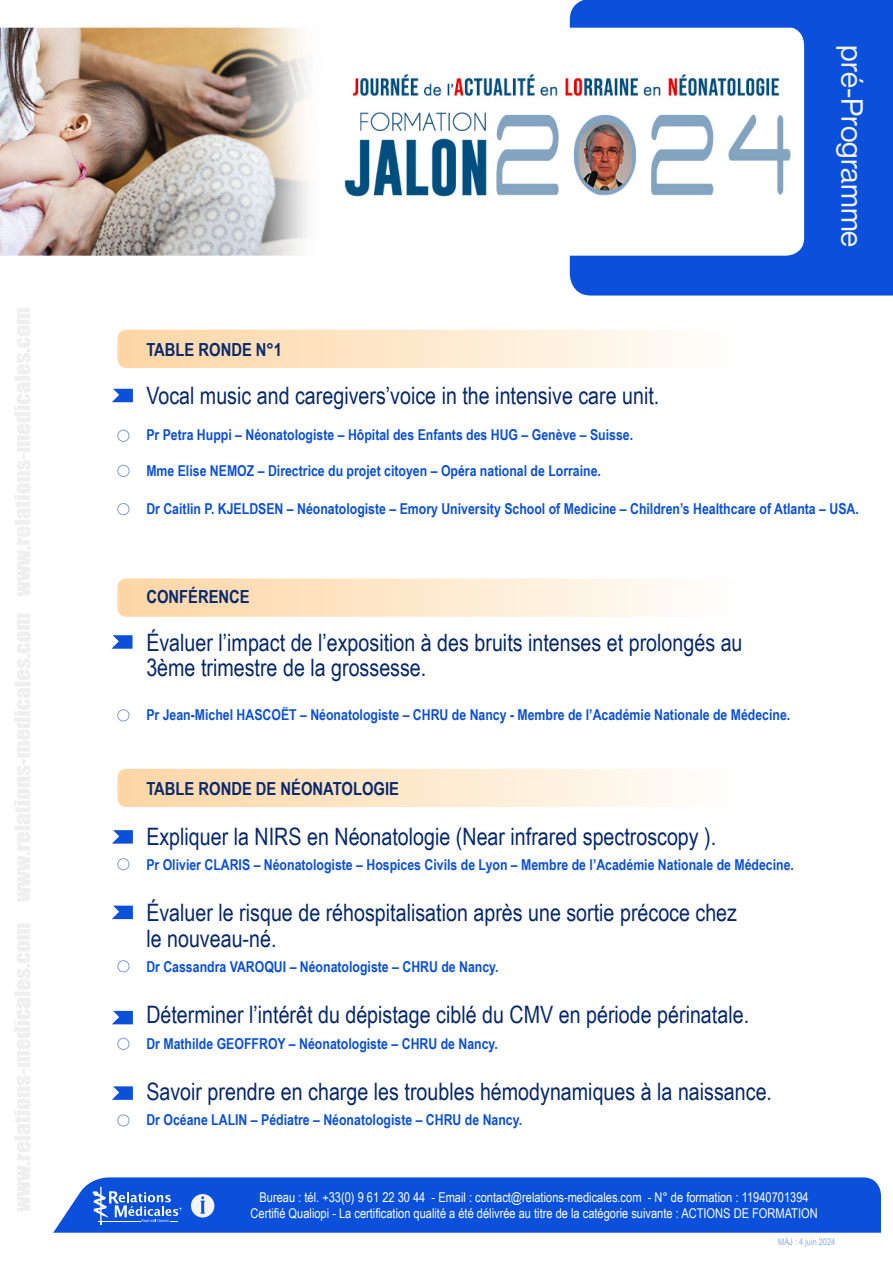
<style>
.page{position:relative;width:893px;height:1263px;background:#fff}
.page>*{position:absolute;margin:0;border:0;box-sizing:border-box;transform-origin:0 0}
.t1{font:30px "Neue Montreal";color:#f4f4f6}
.t2{font:24px/25.5px "Arial Narrow";color:#06286d}
.t3{font:700 18px "Arial Narrow";color:#06286d}
.t4{font:700 15px "Arial Narrow";color:#0b50da}
.t5{font:13.5px/16.5px "Arial Narrow";color:#fff;text-align:center}
.t6{font:9px "Arial Narrow";color:#85a8ed}
</style>
<div class="page">
<div style="left:53px;top:1177px;width:828px;height:56px;background:#0b50da"></div>
<svg style="left:93px;top:1187px;width:89px;height:37px;background:#457ae2"></svg>
<div style="left:191px;top:1194px;width:23px;height:23px;background:#f4f4f6;border-radius:50%"></div>
<svg style="left:200px;top:1196px;width:5px;height:17px"></svg>
<svg style="left:117px;top:330px;width:560px;height:38px;background:#fde7cb"></svg>
<svg style="left:117px;top:578px;width:560px;height:39px;background:#fde8cc"></svg>
<svg style="left:117px;top:769px;width:560px;height:38px;background:#fde7cb"></svg>
<svg style="left:112px;top:830px;width:21px;height:14px"></svg>
<svg style="left:111px;top:635px;width:22px;height:14px"></svg>
<svg style="left:112px;top:389px;width:21px;height:13px"></svg>
<svg style="left:112px;top:906px;width:21px;height:13px"></svg>
<svg style="left:112px;top:1011px;width:21px;height:13px"></svg>
<svg style="left:112px;top:1086px;width:21px;height:14px"></svg>
<div style="left:570px;top:0;width:323px;height:296px;background:#0b50da"></div>
<img style="left:0;top:28px;width:804px;height:228px">
<svg style="left:14px;top:308px;width:16px;height:904px"></svg>
<div style="left:117px;top:465px;width:12px;height:12px;border:1px solid #849dcd;border-radius:50%"></div>
<div style="left:117px;top:503px;width:12px;height:12px;border:1px solid #849dcd;border-radius:50%"></div>
<div style="left:117px;top:430px;width:12px;height:12px;border:1px solid #849dcd;border-radius:50%"></div>
<div style="left:117px;top:709px;width:12px;height:12px;border:1px solid #849dcd;border-radius:50%"></div>
<div style="left:117px;top:960px;width:12px;height:12px;border:1px solid #849dcd;border-radius:50%"></div>
<div style="left:117px;top:1038px;width:12px;height:12px;border:1px solid #849dcd;border-radius:50%"></div>
<div style="left:117px;top:858px;width:12px;height:12px;border:1px solid #849dcd;border-radius:50%"></div>
<div style="left:117px;top:1114px;width:12px;height:12px;border:1px solid #849dcd;border-radius:50%"></div>
<p class="t1" style="left:870px;top:45px;width:204px;rotate:90deg">pré-Programme</p>
<p class="t3" style="left:146px;top:336px;width:137px">TABLE RONDE N°1</p>
<p class="t2" style="left:146px;top:382px;width:515px">Vocal music and caregivers’voice in the intensive care unit.</p>
<p class="t4" style="left:146px;top:423px;width:488px">Pr Petra Huppi – Néonatologiste – Hôpital des Enfants des HUG – Genève – Suisse.</p>
<p class="t4" style="left:146px;top:459px;width:456px">Mme Elise NEMOZ – Directrice du projet citoyen – Opéra national de Lorraine.</p>
<p class="t4" style="left:146px;top:497px;width:714px">Dr Caitlin P. KJELDSEN – Néonatologiste – Emory University School of Medicine – Children’s Healthcare of Atlanta – USA.</p>
<p class="t3" style="left:146px;top:583px;width:105px">CONFÉRENCE</p>
<p class="t2" style="left:146px;top:629px;width:598px">Évaluer l’impact de l’exposition à des bruits intenses et prolongés au<br>3ème trimestre de la grossesse.</p>
<p class="t4" style="left:146px;top:703px;width:645px">Pr Jean-Michel HASCOËT – Néonatologiste – CHRU de Nancy - Membre de l’Académie Nationale de Médecine.</p>
<p class="t3" style="left:146px;top:775px;width:254px">TABLE RONDE DE NÉONATOLOGIE</p>
<p class="t2" style="left:146px;top:822px;width:571px">Expliquer la NIRS en Néonatologie (Near infrared spectroscopy ).</p>
<p class="t4" style="left:146px;top:853px;width:649px">Pr Olivier CLARIS – Néonatologiste – Hospices Civils de Lyon – Membre de l’Académie Nationale de Médecine.</p>
<p class="t2" style="left:146px;top:899px;width:592px">Évaluer le risque de réhospitalisation après une sortie précoce chez</p>
<p class="t2" style="left:146px;top:924px;width:132px">le nouveau-né.</p>
<p class="t4" style="left:146px;top:955px;width:354px">Dr Cassandra VAROQUI – Néonatologiste – CHRU de Nancy.</p>
<p class="t2" style="left:146px;top:1001px;width:604px">Déterminer l’intérêt du dépistage ciblé du CMV en période périnatale.</p>
<p class="t4" style="left:146px;top:1032px;width:353px">Dr Mathilde GEOFFROY – Néonatologiste – CHRU de Nancy.</p>
<p class="t2" style="left:146px;top:1077px;width:627px">Savoir prendre en charge les troubles hémodynamiques à la naissance.</p>
<p class="t4" style="left:146px;top:1108px;width:377px">Dr Océane LALIN – Pédiatre – Néonatologiste – CHRU de Nancy.</p>
<p class="t5" style="left:250px;top:1188px;width:569px">Bureau : tél. +33(0) 9 61 22 30 44 - Email : contact@relations-medicales.com - N° de formation : 11940701394<br>Certifié Qualiopi - La certification qualité a été délivrée au titre de la catégorie suivante : ACTIONS DE FORMATION</p>
<p class="t6" style="left:778px;top:1235px;width:59px">MÀJ : 4 juin 2024</p>
</div>
